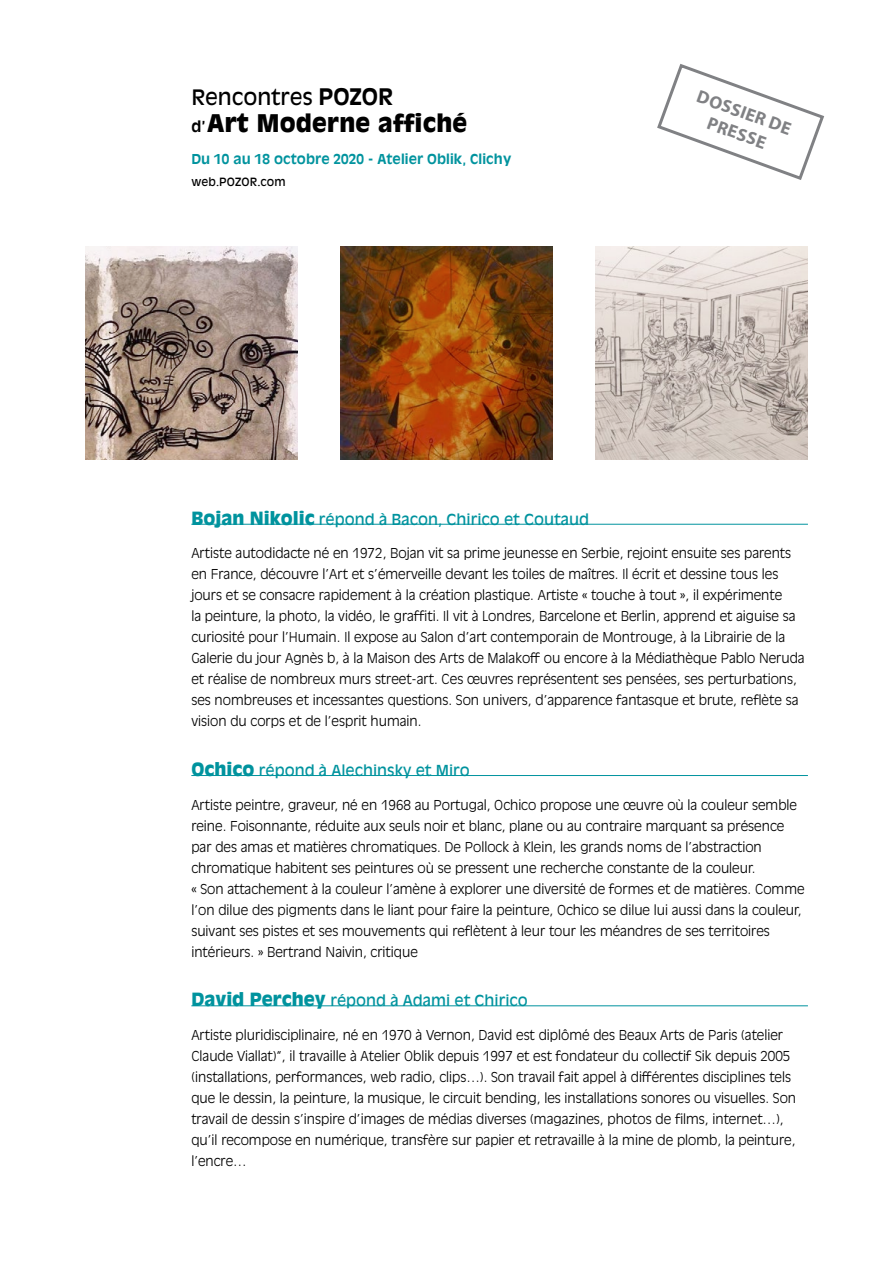
<style>
.page{position:relative;width:893px;height:1263px;background:#fff}
.page>*{position:absolute;margin:0;border:0;box-sizing:border-box;transform-origin:0 0}
.t1{font:900 24px "Antique Olive";letter-spacing:.01em;color:#000}
.t2{font:21px "Antique Olive";letter-spacing:-.005em;color:#000}
.t3{font:700 18px/21.6px "Myriad Pro";color:#808184;text-align:center}
.t4{font:15px "Antique Olive";color:#00939e}
.t5{font:300 13.5px/21px "Antique Olive";color:#000}
.t6{font:700 13.5px "Antique Olive";letter-spacing:.01em;color:#00939e}
.t7{font:11.25px "Antique Olive";letter-spacing:.01em;color:#000}
.s1{font-weight:700;font-size:22.5px}
.s2{font-weight:700;font-size:15px}
.s3{font-weight:900;font-size:18px}
</style>
<div class="page">
<svg style="left:657px;top:64px;width:168px;height:116px"></svg>
<hr style="left:191px;top:524px;width:617px;height:1px;background:#00939e">
<hr style="left:191px;top:775px;width:617px;height:1px;background:#00939e">
<hr style="left:191px;top:1005px;width:617px;height:1px;background:#00939e">
<img style="left:595px;top:247px;width:213px;height:212px">
<img style="left:340px;top:247px;width:213px;height:212px">
<img style="left:85px;top:247px;width:213px;height:212px">
<h2 class="t2" style="left:191px;top:85px;width:203px">Rencontres <span class="s1">POZOR</span></h2>
<h1 class="t1" style="left:191px;top:109px;width:277px"><span class="s2">d’</span>Art Moderne affiché</h1>
<p class="t6" style="left:191px;top:150px;width:321px">Du 10 au 18 octobre 2020 - Atelier Oblik, Clichy</p>
<p class="t7" style="left:191px;top:175px;width:96px">web.POZOR.com</p>
<h3 class="t3" style="left:701px;top:85px;width:100px;rotate:20deg">Dossier d e<br>Presse</h3>
<p class="t4" style="left:191px;top:510px;width:399px"><span class="s3">Bojan Nikolic</span> répond à Bacon, Chirico et Coutaud</p>
<p class="t5" style="left:191px;top:543px;width:615px">Artiste autodidacte né en 1972, Bojan vit sa prime jeunesse en Serbie, rejoint ensuite ses parents en France, découvre l’Art et s’émerveille devant les toiles de maîtres. Il écrit et dessine tous les jours et se consacre rapidement à la création plastique. Artiste « touche à tout », il expérimente<br>la peinture, la photo, la vidéo, le graffiti. Il vit à Londres, Barcelone et Berlin, apprend et aiguise sa curiosité pour l’Humain. Il expose au Salon d’art contemporain de Montrouge, à la Librairie de la Galerie du jour Agnès b, à la Maison des Arts de Malakoff ou encore à la Médiathèque Pablo Neruda et réalise de nombreux murs street-art. Ces œuvres représentent ses pensées, ses perturbations, ses nombreuses et incessantes questions. Son univers, d’apparence fantasque et brute, reflète sa vision du corps et de l’esprit humain.</p>
<p class="t4" style="left:191px;top:761px;width:280px"><span class="s3">Ochico</span> répond à Alechinsky et Miro</p>
<p class="t5" style="left:191px;top:794px;width:615px">Artiste peintre, graveur, né en 1968 au Portugal, Ochico propose une œuvre où la couleur semble reine. Foisonnante, réduite aux seuls noir et blanc, plane ou au contraire marquant sa présence par des amas et matières chromatiques. De Pollock à Klein, les grands noms de l’abstraction chromatique habitent ses peintures où se pressent une recherche constante de la couleur.<br>« Son attachement à la couleur l’amène à explorer une diversité de formes et de matières. Comme l’on dilue des pigments dans le liant pour faire la peinture, Ochico se dilue lui aussi dans la couleur, suivant ses pistes et ses mouvements qui reflètent à leur tour les méandres de ses territoires intérieurs. » Bertrand Naivin, critique</p>
<p class="t4" style="left:191px;top:992px;width:338px"><span class="s3">David Perchey</span> répond à Adami et Chirico</p>
<p class="t5" style="left:191px;top:1025px;width:606px">Artiste pluridisciplinaire, né en 1970 à Vernon, David est diplômé des Beaux Arts de Paris (atelier Claude Viallat)“, il travaille à Atelier Oblik depuis 1997 et est fondateur du collectif Sik depuis 2005 (installations, performances, web radio, clips…). Son travail fait appel à différentes disciplines tels que le dessin, la peinture, la musique, le circuit bending, les installations sonores ou visuelles. Son travail de dessin s’inspire d’images de médias diverses (magazines, photos de films, internet…), qu’il recompose en numérique, transfère sur papier et retravaille à la mine de plomb, la peinture, l’encre…</p>
</div>
